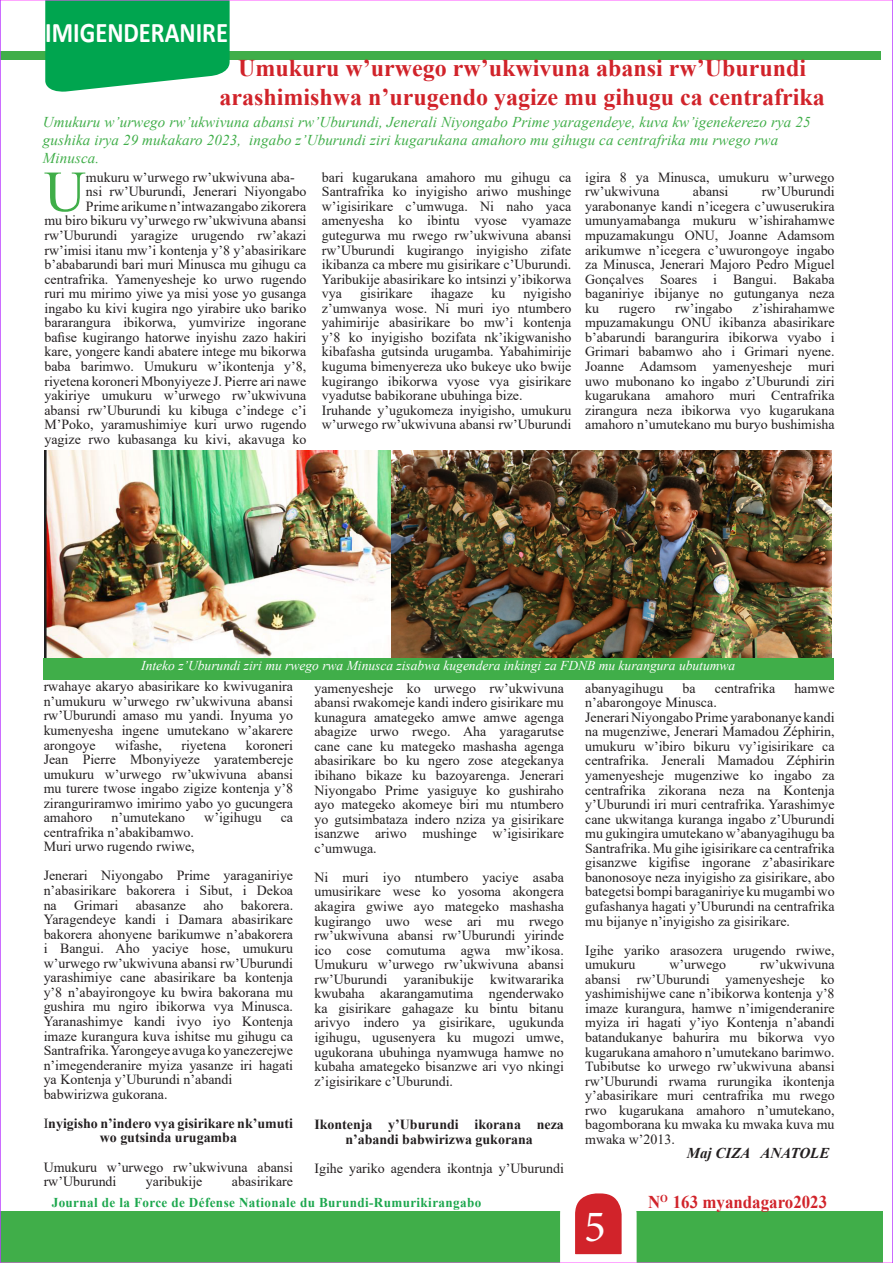
<style>
.page{position:relative;width:893px;height:1263px;background:#fff}
.page>*{position:absolute;margin:0;border:0;box-sizing:border-box;transform-origin:0 0}
.t1{font:57.9px "Times New Roman";color:#40ae49}
.t2{font:45px "Minion Pro";color:#fff}
.t3{font:700 28.5px "Calibri";color:#fff;scale:.86 1}
.t4{font:700 24px/28.8px "Times New Roman";color:#d1232a;text-align:center}
.t5{font:700 18px "Times New Roman";color:#d1232a;scale:.94 1}
.t6{font:italic 15px/18px "Times New Roman";letter-spacing:.01em;color:#40ae49}
.t7{font:italic 700 15px "Times New Roman";color:#231f20}
.t8{font:13.95px/14.5px "Times New Roman";color:#231f20;text-align:justify}
.t9{font:700 13.95px/14.5px "Times New Roman";color:#231f20;text-align:center}
.t10{font:italic 13.5px "Times New Roman";color:#fff}
.t11{font:700 13.5px "Times New Roman";letter-spacing:.03em;color:#1ca74d}
.s1{font-weight:400}
</style>
<div class="page">
<div style="left:0;top:1211px;width:882px;height:52px;background:#40ae49"></div>
<div style="left:0;top:51px;width:880px;height:8px;background:#40ae49"></div>
<svg style="left:45px;top:2px;width:185px;height:90px;background:#19ad60"></svg>
<img style="left:44px;top:450px;width:351px;height:208px">
<img style="left:392px;top:451px;width:440px;height:208px">
<div style="left:43px;top:659px;width:791px;height:21px;background:#40ae49"></div>
<svg style="left:560px;top:1193px;width:77px;height:68px;background:#e68f92"></svg>
<hr style="left:0;top:0;width:1px;height:1263px;background:#93f">
<hr style="left:892px;top:0;width:1px;height:1263px;background:#93f">
<p class="t3" style="left:45px;top:13px;width:214px">IMIGENDERANIRE</p>
<p class="t4" style="left:219px;top:53px;width:607px">Umukuru w’urwego rw’ukwivuna abansi rw’Uburundi arashimishwa n’urugendo yagize mu gihugu ca centrafrika</p>
<p class="t6" style="left:43px;top:113px;width:769px">Umukuru w’urwego rw’ukwivuna abansi rw’Uburundi, Jenerali Niyongabo Prime yaragendeye, kuva kw’igenekerezo rya 25 gushika irya 29 mukakaro 2023, ingabo z’Uburundi ziri kugarukana amahoro mu gihugu ca centrafrika mu rwego rwa</p>
<p class="t6" style="left:43px;top:149px;width:58px">Minusca.</p>
<p class="t1" style="left:44px;top:151px;width:43px">U</p>
<p class="t8" style="left:86px;top:169px;width:210px">mukuru w’urwego rw’ukwivuna aba-</p>
<p class="t8" style="left:322px;top:169px;width:251px">bari kugarukana amahoro mu gihugu ca Santrafrika ko inyigisho ariwo mushinge w’igisirikare c’umwuga. Ni naho yaca amenyesha ko ibintu vyose vyamaze gutegurwa mu rwego rw’ukwivuna abansi rw’Uburundi kugirango inyigisho zifate ikibanza ca mbere mu gisirikare c’Uburundi.<br>Yaribukije abasirikare ko intsinzi y’ibikorwa vya</p>
<p class="t8" style="left:585px;top:169px;width:251px">igira 8 ya Minusca, umukuru w’urwego rw’ukwivuna</p>
<p class="t8" style="left:44px;top:184px;width:263px;text-align:right">nsi rw’Uburundi, Jenerari Niyongabo<br>Prime arikume n’intwazangabo zikorera<br>mu biro bikuru vy’urwego rw’ukwivuna abansi rw’Uburundi yaragize urugendo rw’akazi rw’imisi itanu mw’i kontenja y’8 y’abasirikare b’ababarundi bari muri Minusca mu gihugu ca centrafrika. Yamenyesheje ko urwo rugendo ruri mu mirimo yiwe ya misi yose yo gusanga ingabo ku kivi kugira ngo yirabire uko bariko bararangura ibikorwa, yumvirize ingorane bafise kugirango hatorwe inyishu zazo hakiri kare, yongere kandi abatere intege mu bikorwa baba barimwo. Umukuru w’ikontenja y’8, riyetena koroneri Mbonyiyeze J. Pierre ari nawe yakiriye umukuru w’urwego rw’ukwivuna abansi rw’Uburundi ku kibuga c’indege c’i M’Poko, yaramushimiye kuri urwo rugendo yagize rwo kubasanga ku kivi, akavuga ko</p>
<p class="t8" style="left:585px;top:184px;width:251px;text-indent:177px">rw’Uburundi yarabonanye kandi n’icegera c’uwuserukira umunyamabanga mukuru w’ishirahamwe mpuzamakungu ONU, Joanne Adamsom arikumwe n’icegera c’uwurongoye ingabo za Minusca, Jenerari Majoro Pedro Miguel Gonçalves Soares i Bangui. Bakaba baganiriye ibijanye no gutunganya neza ku</p>
<p class="t8" style="left:693px;top:184px;width:37px">abansi</p>
<p class="t8" style="left:322px;top:286px;width:251px;text-align:left;text-indent:201px">nyigisho z’umwanya wose. Ni muri iyo ntumbero yahimirije abasirikare bo mw’i kontenja y’8 ko inyigisho bozifata nk’ikigwanisho kibafasha gutsinda urugamba. Yabahimirije kuguma bimenyereza uko bukeye uko bwije kugirango ibikorwa vyose vya gisirikare vyadutse babikorane ubuhinga bize.<br>Iruhande y’ugukomeza inyigisho, umukuru w’urwego rw’ukwivuna abansi rw’Uburundi</p>
<p class="t8" style="left:360px;top:286px;width:54px">gisirikare</p>
<p class="t8" style="left:431px;top:286px;width:44px">ihagaze</p>
<p class="t8" style="left:491px;top:286px;width:15px">ku</p>
<p class="t8" style="left:585px;top:300px;width:251px;text-indent:167px">z’ishirahamwe mpuzamakungu ONU ikibanza abasirikare b’abarundi barangurira ibikorwa vyabo i Grimari babamwo aho i Grimari nyene.<br>Joanne Adamsom yamenyesheje muri uwo mubonano ko ingabo z’Uburundi ziri kugarukana amahoro muri Centrafrika zirangura neza ibikorwa vyo kugarukana amahoro n’umutekano mu buryo bushimisha</p>
<p class="t8" style="left:619px;top:300px;width:38px">rugero</p>
<p class="t8" style="left:675px;top:300px;width:59px">rw’ingabo</p>
<p class="t10" style="left:141px;top:656px;width:595px">Inteko z’Uburundi ziri mu rwego rwa Minusca zisabwa kugendera inkingi za FDNB mu kurangura ubutumwa</p>
<p class="t8" style="left:44px;top:679px;width:251px">rwahaye akaryo abasirikare ko kwivuganira n’umukuru w’urwego rw’ukwivuna abansi rw’Uburundi amaso mu yandi. Inyuma yo kumenyesha ingene umutekano w’akarere arongoye</p>
<p class="t8" style="left:44px;top:737px;width:251px;text-indent:202px">koroneri Jean Pierre Mbonyiyeze yaratembereje umukuru w’urwego rw’ukwivuna abansi mu turere twose ingabo zigize kontenja y’8 ziranguriramwo imirimo yabo yo gucungera amahoro</p>
<p class="t8" style="left:115px;top:737px;width:48px">wifashe,</p>
<p class="t8" style="left:181px;top:737px;width:46px">riyetena</p>
<p class="t8" style="left:112px;top:810px;width:75px">n’umutekano</p>
<p class="t8" style="left:204px;top:810px;width:59px">w’igihugu</p>
<p class="t8" style="left:281px;top:810px;width:14px">ca</p>
<p class="t8" style="left:44px;top:824px;width:153px">centrafrika n’abakibamwo.<br>Muri urwo rugendo rwiwe,</p>
<p class="t8" style="left:44px;top:868px;width:251px;text-align:left">Jenerari Niyongabo Prime yaraganiriye n’abasirikare bakorera i Sibut, i Dekoa na Grimari abasanze aho bakorera.<br>Yaragendeye kandi i Damara abasirikare bakorera ahonyene barikumwe n’abakorera i Bangui. Aho yaciye hose, umukuru w’urwego rw’ukwivuna abansi rw’Uburundi yarashimiye cane abasirikare ba kontenja y’8 n’abayirongoye ku bwira bakorana mu gushira mu ngiro ibikorwa vya Minusca.<br>Yaranashimye kandi ivyo iyo Kontenja imaze kurangura kuva ishitse mu gihugu ca Santrafrika. Yarongeye avuga ko yanezerejwe n’imegenderanire myiza yasanze iri hagati ya Kontenja y’Uburundi n’abandi babwirizwa gukorana.</p>
<p class="t9" style="left:44px;top:1115px;width:251px"><span class="s1">I</span>nyigisho n’indero vya gisirikare nk’umuti wo gutsinda urugamba</p>
<p class="t8" style="left:44px;top:1159px;width:251px">Umukuru w’urwego rw’ukwivuna abansi rw’Uburundi</p>
<p class="t8" style="left:146px;top:1174px;width:58px">yaribukije</p>
<p class="t8" style="left:232px;top:1174px;width:63px">abasirikare</p>
<p class="t8" style="left:314px;top:680px;width:251px">yamenyesheje ko urwego rw’ukwivuna abansi rwakomeje kandi indero gisirikare mu kunagura amategeko amwe amwe agenga abagize urwo rwego. Aha yaragarutse cane cane ku mategeko mashasha agenga abasirikare bo ku ngero zose ategekanya ibihano bikaze ku bazoyarenga. Jenerari Niyongabo Prime yasiguye ko gushiraho ayo mategeko akomeye biri mu ntumbero yo gutsimbataza indero nziza ya gisirikare isanzwe ariwo mushinge w’igisirikare c’umwuga.</p>
<p class="t8" style="left:314px;top:869px;width:251px">Ni muri iyo ntumbero yaciye asaba umusirikare wese ko yosoma akongera akagira gwiwe ayo mategeko mashasha kugirango uwo wese ari mu rwego rw’ukwivuna abansi rw’Uburundi yirinde ico cose comutuma agwa mw’ikosa.<br>Umukuru w’urwego rw’ukwivuna abansi rw’Uburundi yaranibukije kwitwararika kwubaha akarangamutima ngenderwako ka gisirikare gahagaze ku bintu bitanu arivyo indero ya gisirikare, ugukunda igihugu, ugusenyera ku mugozi umwe, ugukorana ubuhinga nyamwuga hamwe no kubaha amategeko bisanzwe ari vyo nkingi z’igisirikare c’Uburundi.</p>
<p class="t9" style="left:314px;top:1117px;width:251px">Ikontenja y’Uburundi ikorana neza n’abandi babwirizwa gukorana</p>
<p class="t8" style="left:314px;top:1160px;width:251px">Igihe yariko agendera ikontnja y’Uburundi</p>
<p class="t11" style="left:52px;top:1192px;width:431px">Journal de la Force de Défense Nationale du Burundi-Rumurikirangabo</p>
<p class="t8" style="left:585px;top:680px;width:80px">abanyagihugu</p>
<p class="t8" style="left:682px;top:680px;width:15px">ba</p>
<p class="t8" style="left:715px;top:680px;width:62px">centrafrika</p>
<p class="t8" style="left:794px;top:680px;width:42px">hamwe</p>
<p class="t8" style="left:585px;top:695px;width:251px;text-align:left">n’abarongoye Minusca.<br>Jenerari Niyongabo Prime yarabonanye kandi na mugenziwe, Jenerari Mamadou Zéphirin, umukuru w’ibiro bikuru vy’igisirikare ca centrafrika. Jenerali Mamadou Zéphirin yamenyesheje mugenziwe ko ingabo za centrafrika zikorana neza na Kontenja y’Uburundi iri muri centrafrika. Yarashimye cane ukwitanga kuranga ingabo z’Uburundi mu gukingira umutekano w’abanyagihugu ba Santrafrika. Mu gihe igisirikare ca centrafrika gisanzwe kigifise ingorane z’abasirikare banonosoye neza inyigisho za gisirikare, abo bategetsi bompi baraganiriye ku mugambi wo gufashanya hagati y’Uburundi na centrafrika mu bijanye n’inyigisho za gisirikare.</p>
<p class="t8" style="left:585px;top:942px;width:251px">Igihe yariko arasozera urugendo rwiwe, umukuru</p>
<p class="t8" style="left:585px;top:957px;width:251px;text-indent:175px">rw’ukwivuna abansi rw’Uburundi yamenyesheje ko yashimishijwe cane n’ibikorwa kontenja y’8 imaze kurangura, hamwe n’imigenderanire myiza iri hagati y’iyo Kontenja n’abandi batandukanye bahurira mu bikorwa vyo kugarukana amahoro n’umutekano barimwo.<br>Tubibutse ko urwego rw’ukwivuna abansi rw’Uburundi rwama rurungika ikontenja y’abasirikare muri centrafrika mu rwego rwo kugarukana amahoro n’umutekano, bagomborana ku mwaka ku mwaka kuva mu mwaka w’2013.</p>
<p class="t7" style="left:687px;top:1143px;width:144px">Maj CIZA ANATOLE</p>
<p class="t8" style="left:670px;top:957px;width:58px">w’urwego</p>
<p class="t2" style="left:584px;top:1197px;width:23px">5</p>
<p class="t5" style="left:648px;top:1188px;width:192px">N<sup>O</sup> 163 myandagaro2023</p>
</div>
